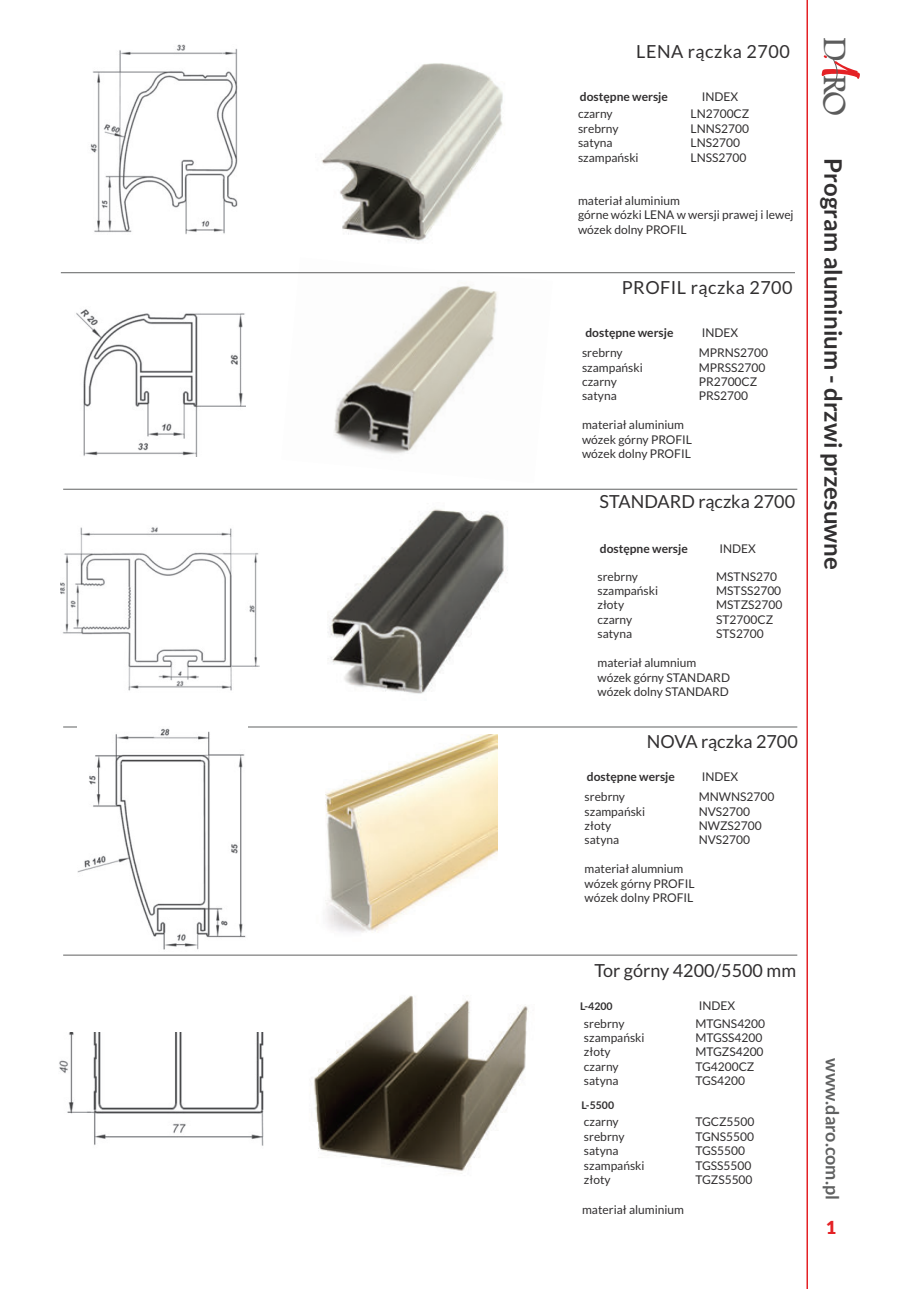
<style>
.page{position:relative;width:919px;height:1289px;background:#fff}
.page>*{position:absolute;margin:0;border:0;box-sizing:border-box;transform-origin:0 0}
.t1{font:34.35px "Andalus";color:#5c5c5c}
.t2{font:700 24px "Lato";color:#312f30}
.t3{font:18px "Lato";color:#312f30}
.t4{font:18px "Lato";letter-spacing:.03em;color:#312f30}
.t5{font:700 18px "Lato";color:#606161}
.t6{font:900 18px "Lato";color:#e42125}
.t7{font:12px/14.4px "Lato";color:#312f30}
.t8{font:700 12px "Lato";color:#312f30}
.t9{font:700 10.5px "Lato";color:#312f30}
</style>
<div class="page">
<img style="left:281px;top:273px;width:271px;height:181px">
<img style="left:325px;top:734px;width:172px;height:199px">
<hr style="left:806px;top:0;width:2px;height:1288px;background:#e42125">
<svg style="left:821px;top:55px;width:39px;height:30px"></svg>
<hr style="left:63px;top:954px;width:734px;height:1px;background:#606161">
<hr style="left:63px;top:489px;width:734px;height:1px;background:#606161">
<hr style="left:63px;top:726px;width:734px;height:1px;background:#606161">
<hr style="left:61px;top:272px;width:734px;height:1px;background:#606161">
<img style="left:90px;top:44px;width:148px;height:190px">
<img style="left:61px;top:527px;width:199px;height:164px">
<img style="left:77px;top:728px;width:169px;height:222px">
<img style="left:321px;top:63px;width:182px;height:179px">
<img style="left:328px;top:509px;width:180px;height:185px">
<img style="left:59px;top:1032px;width:204px;height:114px">
<img style="left:313px;top:995px;width:216px;height:179px">
<img style="left:76px;top:309px;width:170px;height:147px">
<h3 class="t4" style="left:636px;top:42px;width:155px">LENA rączka 2700</h3>
<p class="t8" style="left:580px;top:90px;width:89px">dostępne wersje</p>
<p class="t7" style="left:701px;top:90px;width:38px">INDEX</p>
<p class="t7" style="left:690px;top:107px;width:60px">LN2700CZ<br>LNNS2700<br>LNS2700<br>LNSS2700</p>
<p class="t7" style="left:578px;top:107px;width:62px">czarny srebrny satyna szampański</p>
<p class="t7" style="left:578px;top:193px;width:217px">materiał aluminium<br>górne wózki LENA w wersji prawej i lewej wózek dolny PROFIL</p>
<h3 class="t4" style="left:621px;top:277px;width:172px">PROFIL rączka 2700</h3>
<p class="t8" style="left:585px;top:326px;width:89px">dostępne wersje</p>
<p class="t7" style="left:582px;top:345px;width:62px">srebrny szampański czarny satyna</p>
<p class="t7" style="left:582px;top:417px;width:111px">materiał aluminium wózek górny PROFIL wózek dolny PROFIL</p>
<p class="t7" style="left:701px;top:325px;width:38px">INDEX</p>
<p class="t7" style="left:698px;top:345px;width:71px">MPRNS2700<br>MPRSS2700<br>PR2700CZ<br>PRS2700</p>
<h3 class="t3" style="left:599px;top:492px;width:197px">STANDARD rączka 2700</h3>
<p class="t8" style="left:599px;top:542px;width:89px">dostępne wersje</p>
<p class="t7" style="left:719px;top:541px;width:38px">INDEX</p>
<p class="t7" style="left:716px;top:569px;width:68px">MSTNS270<br>MSTSS2700<br>MSTZS2700<br>ST2700CZ<br>STS2700</p>
<p class="t7" style="left:597px;top:569px;width:62px">srebrny szampański złoty czarny satyna</p>
<p class="t7" style="left:597px;top:655px;width:134px">materiał alumnium wózek górny STANDARD wózek dolny STANDARD</p>
<h3 class="t3" style="left:647px;top:731px;width:152px">NOVA rączka 2700</h3>
<p class="t8" style="left:587px;top:769px;width:89px">dostępne wersje</p>
<p class="t7" style="left:584px;top:789px;width:62px">srebrny szampański złoty satyna</p>
<p class="t7" style="left:584px;top:861px;width:111px">materiał alumnium wózek górny PROFIL wózek dolny PROFIL</p>
<p class="t7" style="left:701px;top:769px;width:38px">INDEX</p>
<p class="t7" style="left:698px;top:789px;width:77px">MNWNS2700<br>NVS2700<br>NWZS2700<br>NVS2700</p>
<h1 class="t1" style="left:859px;top:37px;width:81px;rotate:90deg">D RO</h1>
<h2 class="t2" style="left:846px;top:158px;width:413px;rotate:90deg">Program aluminium - drzwi przesuwne</h2>
<h3 class="t3" style="left:594px;top:960px;width:203px">Tor górny 4200/5500 mm</h3>
<p class="t9" style="left:580px;top:1000px;width:34px">L-4200</p>
<p class="t7" style="left:584px;top:1015px;width:62px">srebrny szampański złoty czarny satyna</p>
<p class="t9" style="left:581px;top:1098px;width:34px">L-5500</p>
<p class="t7" style="left:584px;top:1114px;width:62px">czarny srebrny satyna szampański złoty</p>
<p class="t7" style="left:695px;top:997px;width:71px;line-height:17.1px">INDEX<br>MTGNS4200</p>
<p class="t7" style="left:695px;top:1030px;width:70px">MTGSS4200<br>MTGZS4200<br>TG4200CZ<br>TGS4200</p>
<p class="t7" style="left:695px;top:1114px;width:60px">TGCZ5500<br>TGNS5500<br>TGS5500<br>TGSS5500<br>TGZS5500</p>
<p class="t7" style="left:582px;top:1202px;width:103px">materiał aluminium</p>
<h3 class="t5" style="left:842px;top:1058px;width:143px;rotate:90deg">www.daro.com.pl</h3>
<h3 class="t6" style="left:825px;top:1216px;width:12px">1</h3>
</div>
